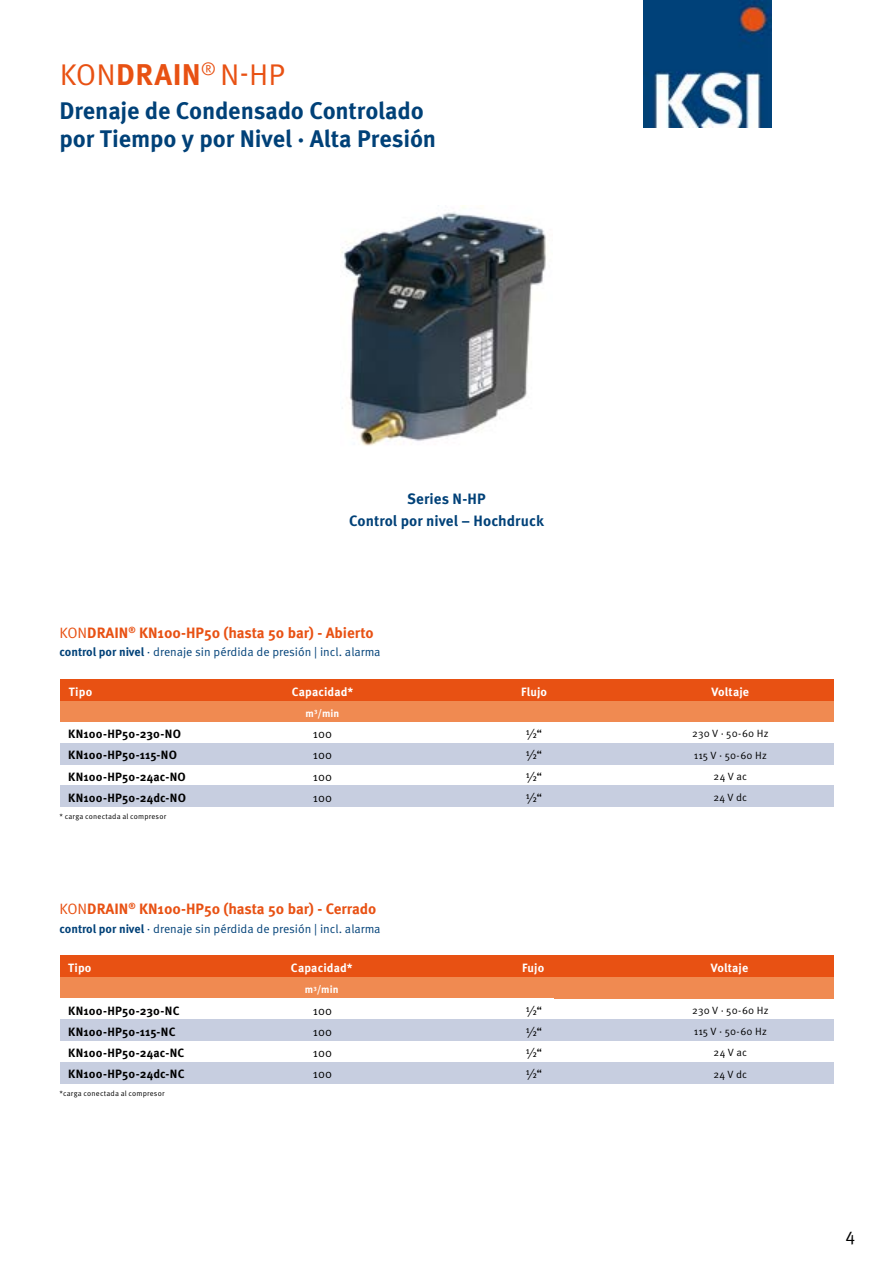
<style>
.page{position:relative;width:893px;height:1263px;background:#fff}
.page>*{position:absolute;margin:0;border:0;box-sizing:border-box;transform-origin:0 0}
.t1{font:30px "Meta OT";color:#e85113}
.t2{font:700 24px/28.8px "Meta OT";letter-spacing:-.01em;color:#004178}
.t3{font:18px "Meta OT";color:#000}
.t4{font:700 15px "Meta OT";color:#e85113}
.t5{font:700 15px/21.3px "Meta OT";letter-spacing:.005em;color:#004178;text-align:center}
.t6{font:700 12px/21.3px "Meta OT";letter-spacing:.015em;color:#000}
.t7{font:12px "Meta OT";color:#004178}
.t8{font:700 12px "Meta OT";letter-spacing:.01em;color:#fff}
.t9{font:12px/21.3px "Meta OT";letter-spacing:.015em;color:#000;text-align:justify}
.t10{font:10.5px/21.3px "Meta OT";letter-spacing:.015em;color:#000;text-align:center}
.t11{font:700 10.5px "Meta OT";letter-spacing:.01em;color:#fff}
.t12{font:7.5px "Meta OT";letter-spacing:.02em;color:#000}
.s1{font-weight:700}
.s2{font-weight:400}
</style>
<div class="page">
<img style="left:644px;top:0;width:127px;height:128px">
<img style="left:341px;top:205px;width:205px;height:241px">
<div style="left:60px;top:701px;width:773px;height:21px;background:#f08a51"></div>
<div style="left:60px;top:786px;width:773px;height:21px;background:#c7cee0"></div>
<div style="left:60px;top:743px;width:773px;height:21px;background:#c7cee0"></div>
<div style="left:60px;top:679px;width:773px;height:22px;background:#e85113"></div>
<div style="left:60px;top:977px;width:773px;height:21px;background:#f08a51"></div>
<div style="left:60px;top:1062px;width:773px;height:21px;background:#c7cee0"></div>
<div style="left:60px;top:1019px;width:773px;height:22px;background:#c7cee0"></div>
<div style="left:60px;top:956px;width:773px;height:21px;background:#e85113"></div>
<h1 class="t1" style="left:60px;top:57px;width:227px">KON<span class="s1">DRAIN</span><sup>®</sup> N-HP</h1>
<h2 class="t2" style="left:60px;top:96px;width:378px">Drenaje de Condensado Controlado por Tiempo y por Nivel · Alta Presión</h2>
<p class="t5" style="left:349px;top:489px;width:196px">Series N-HP<br>Control por nivel – Hochdruck</p>
<p class="t4" style="left:60px;top:623px;width:316px"><span class="s2">KON</span>DRAIN<sup>®</sup> KN100-HP50 (hasta 50 bar) - Abierto</p>
<p class="t7" style="left:60px;top:645px;width:323px"><span class="s1">control por nivel</span> · drenaje sin pérdida de presión | incl. alarma</p>
<p class="t8" style="left:69px;top:684px;width:25px">Tipo</p>
<p class="t8" style="left:292px;top:684px;width:63px">Capacidad*</p>
<p class="t11" style="left:306px;top:707px;width:35px">m<sup>3</sup>/min</p>
<p class="t8" style="left:521px;top:684px;width:27px">Flujo</p>
<p class="t8" style="left:711px;top:684px;width:39px">Voltaje</p>
<p class="t6" style="left:68px;top:723px;width:119px">KN100-HP50-230-NO<br>KN100-HP50-115-NO<br>KN100-HP50-24ac-NO<br>KN100-HP50-24dc-NO</p>
<p class="t9" style="left:313px;top:723px;width:21px">100<br>100<br>100<br>100</p>
<p class="t9" style="left:526px;top:723px;width:18px">½“ ½“ ½“ ½“</p>
<p class="t12" style="left:60px;top:812px;width:108px">* carga conectada al compresor</p>
<p class="t10" style="left:692px;top:723px;width:78px">230 V · 50-60 Hz<br>115 V · 50-60 Hz<br>24 V ac<br>24 V dc</p>
<p class="t4" style="left:60px;top:899px;width:318px"><span class="s2">KON</span>DRAIN<sup>®</sup> KN100-HP50 (hasta 50 bar) - Cerrado</p>
<p class="t7" style="left:60px;top:921px;width:323px"><span class="s1">control por nivel</span> · drenaje sin pérdida de presión | incl. alarma</p>
<p class="t8" style="left:68px;top:960px;width:25px">Tipo</p>
<p class="t8" style="left:291px;top:960px;width:63px">Capacidad*</p>
<p class="t11" style="left:305px;top:983px;width:35px">m<sup>3</sup>/min</p>
<p class="t8" style="left:522px;top:960px;width:24px">Fujo</p>
<p class="t8" style="left:711px;top:960px;width:39px">Voltaje</p>
<p class="t6" style="left:68px;top:1000px;width:118px">KN100-HP50-230-NC<br>KN100-HP50-115-NC<br>KN100-HP50-24ac-NC<br>KN100-HP50-24dc-NC</p>
<p class="t9" style="left:313px;top:1000px;width:21px">100<br>100<br>100<br>100</p>
<p class="t9" style="left:526px;top:1000px;width:18px">½“ ½“ ½“ ½“</p>
<p class="t12" style="left:60px;top:1089px;width:106px">*carga conectada al compresor</p>
<p class="t10" style="left:692px;top:1000px;width:78px">230 V · 50-60 Hz<br>115 V · 50-60 Hz<br>24 V ac<br>24 V dc</p>
<h3 class="t3" style="left:845px;top:1223px;width:11px">4</h3>
</div>
